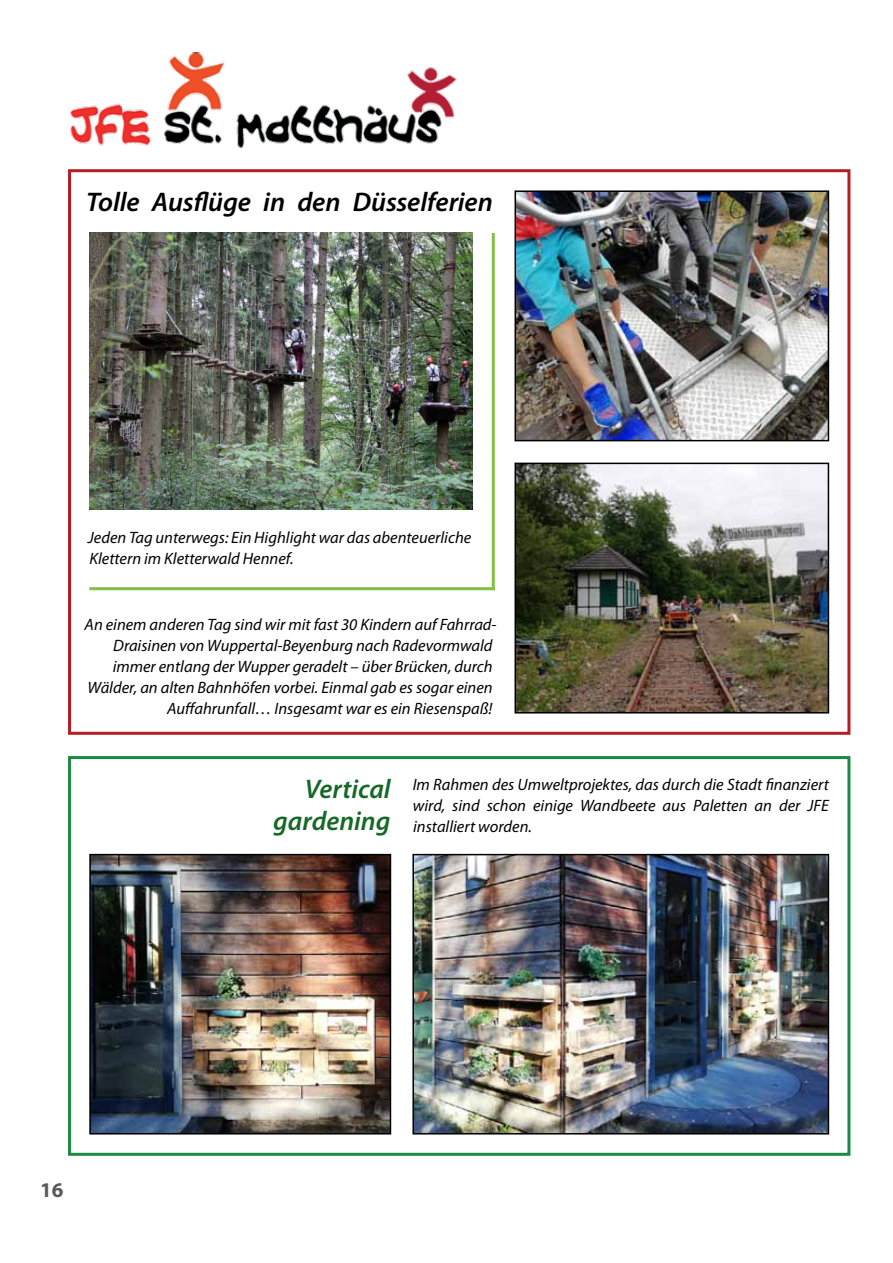
<style>
.page{position:relative;width:893px;height:1263px;background:#fff}
.page>*{position:absolute;margin:0;border:0;box-sizing:border-box;transform-origin:0 0}
.t1{font:italic 600 27px "Myriad Pro";letter-spacing:-.005em;color:#000}
.t2{font:italic 600 27px/32.4px "Myriad Pro";color:#166827;text-align:right}
.t3{font:700 21px "Myriad Pro";color:#58595b}
.t4{font:italic 16.5px/21px "Myriad Pro";color:#000;text-align:justify}
</style>
<div class="page">
<div style="left:68px;top:169px;width:782px;height:566px;border:3px solid #b61d22"></div>
<img style="left:70px;top:53px;width:387px;height:95px">
<div style="left:68px;top:756px;width:782px;height:400px;border:3px solid #1d8943"></div>
<img style="left:89px;top:233px;width:383px;height:276px">
<img style="left:517px;top:193px;width:309px;height:245px">
<div style="left:514px;top:190px;width:315px;height:251px;border:2px solid #000"></div>
<img style="left:517px;top:466px;width:309px;height:244px">
<div style="left:514px;top:463px;width:315px;height:250px;border:2px solid #000"></div>
<img style="left:415px;top:857px;width:411px;height:274px">
<div style="left:412px;top:854px;width:417px;height:280px;border:2px solid #000"></div>
<img style="left:92px;top:857px;width:296px;height:274px">
<div style="left:89px;top:854px;width:302px;height:280px;border:2px solid #000"></div>
<hr style="left:89px;top:587px;width:406px;height:3px;background:#83bf41">
<hr style="left:492px;top:233px;width:3px;height:357px;background:#83bf41">
<h1 class="t1" style="left:86px;top:184px;width:408px">Tolle Ausflüge in den Düsselferien</h1>
<p class="t4" style="left:88px;top:527px;width:385px">Jeden Tag unterwegs: Ein Highlight war das abenteuerliche<br>Klettern im Kletterwald Hennef.</p>
<p class="t4" style="left:85px;top:613px;width:414px;text-align:right">An einem anderen Tag sind wir mit fast 30 Kindern auf Fahrrad-Draisinen von Wuppertal-Beyenburg nach Radevormwald immer entlang der Wupper geradelt – über Brücken, durch Wälder, an alten Bahnhöfen vorbei. Einmal gab es sogar einen Auffahrunfall… Insgesamt war es ein Riesenspaß!</p>
<h1 class="t2" style="left:273px;top:772px;width:119px">Vertical gardening</h1>
<p class="t4" style="left:413px;top:773px;width:418px">Im Rahmen des Umweltprojektes, das durch die Stadt finanziert wird, sind schon einige Wandbeete aus Paletten an der JFE installiert worden.</p>
<p class="t3" style="left:40px;top:1176px;width:25px">16</p>
</div>
